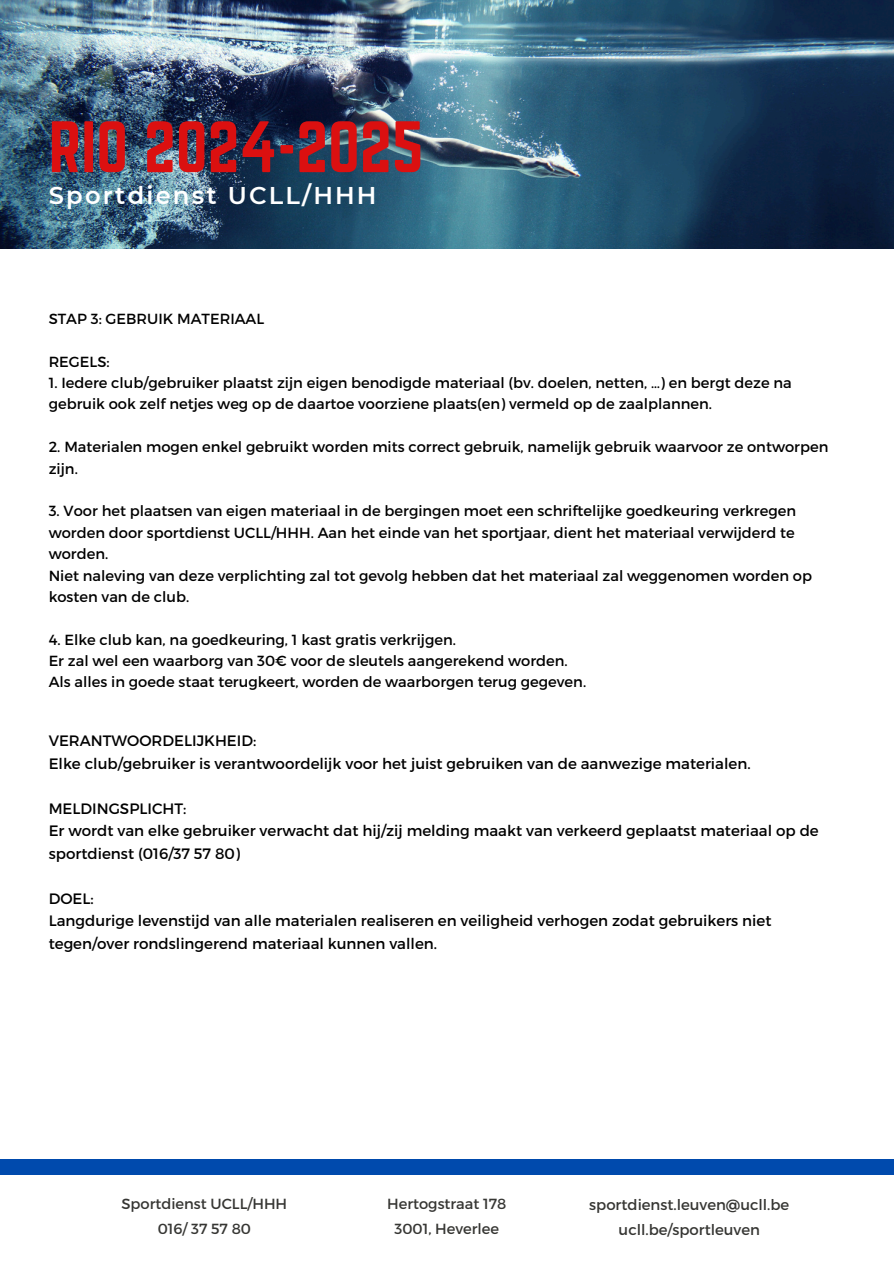
<style>
.page{position:relative;width:894px;height:1264px;background:#fff}
.page>*{position:absolute;margin:0;border:0;box-sizing:border-box;transform-origin:0 0}
.t1{font:63.6px "Norwester";color:#db1010}
.t2{font:600 24.15px "Montserrat";letter-spacing:.09em;color:#fff}
.t3{font:15px/22.5px "Montserrat";color:#000}
.t4{font:14.85px "Montserrat";color:#363633}
.t5{font:14.7px/21.3px "Montserrat";color:#000}
.t6{font:14.7px "Montserrat";color:#363633}
</style>
<div class="page">
<img style="left:0;top:0;width:893px;height:248px">
<div style="left:0;top:1159px;width:893px;height:15px;background:#004aad"></div>
<p class="t1" style="left:49px;top:108px;width:376px">RIO 2024-2025</p>
<p class="t2" style="left:49px;top:180px;width:329px">Sportdienst UCLL/HHH</p>
<p class="t5" style="left:49px;top:307px;width:217px">STAP 3: GEBRUIK MATERIAAL</p>
<p class="t5" style="left:49px;top:350px;width:62px">REGELS:</p>
<p class="t5" style="left:49px;top:371px;width:744px">1. Iedere club/gebruiker plaatst zijn eigen benodigde materiaal (bv. doelen, netten, …) en bergt deze na gebruik ook zelf netjes weg op de daartoe voorziene plaats(en) vermeld op de zaalplannen.</p>
<p class="t5" style="left:49px;top:435px;width:781px">2. Materialen mogen enkel gebruikt worden mits correct gebruik, namelijk gebruik waarvoor ze ontworpen zijn.</p>
<p class="t5" style="left:49px;top:499px;width:748px;text-align:justify">3. Voor het plaatsen van eigen materiaal in de bergingen moet een schriftelijke goedkeuring verkregen worden door sportdienst UCLL/HHH. Aan het einde van het sportjaar, dient het materiaal verwijderd te worden.</p>
<p class="t5" style="left:49px;top:564px;width:764px">Niet naleving van deze verplichting zal tot gevolg hebben dat het materiaal zal weggenomen worden op kosten van de club.</p>
<p class="t5" style="left:49px;top:628px;width:409px">4. Elke club kan, na goedkeuring, 1 kast gratis verkrijgen.</p>
<p class="t5" style="left:49px;top:649px;width:520px">Er zal wel een waarborg van 30€ voor de sleutels aangerekend worden.</p>
<p class="t5" style="left:49px;top:670px;width:539px">Als alles in goede staat terugkeert, worden de waarborgen terug gegeven.</p>
<p class="t3" style="left:49px;top:729px;width:209px">VERANTWOORDELIJKHEID:</p>
<p class="t3" style="left:49px;top:751px;width:703px">Elke club/gebruiker is verantwoordelijk voor het juist gebruiken van de aanwezige materialen.</p>
<p class="t3" style="left:49px;top:796px;width:139px">MELDINGSPLICHT:</p>
<p class="t3" style="left:49px;top:819px;width:771px">Er wordt van elke gebruiker verwacht dat hij/zij melding maakt van verkeerd geplaatst materiaal op de sportdienst (016/37 57 80)</p>
<p class="t3" style="left:49px;top:886px;width:46px">DOEL:</p>
<p class="t3" style="left:49px;top:909px;width:724px">Langdurige levenstijd van alle materialen realiseren en veiligheid verhogen zodat gebruikers niet tegen/over rondslingerend materiaal kunnen vallen.</p>
<h1 class="t6" style="left:121px;top:1194px;width:167px">Sportdienst UCLL/HHH</h1>
<h2 class="t6" style="left:158px;top:1219px;width:95px">016/ 37 57 80</h2>
<p class="t6" style="left:387px;top:1194px;width:121px">Hertogstraat 178</p>
<p class="t6" style="left:394px;top:1219px;width:106px">3001, Heverlee</p>
<p class="t4" style="left:589px;top:1195px;width:201px">sportdienst.leuven@ucll.be</p>
<p class="t4" style="left:618px;top:1220px;width:143px">ucll.be/sportleuven</p>
</div>
